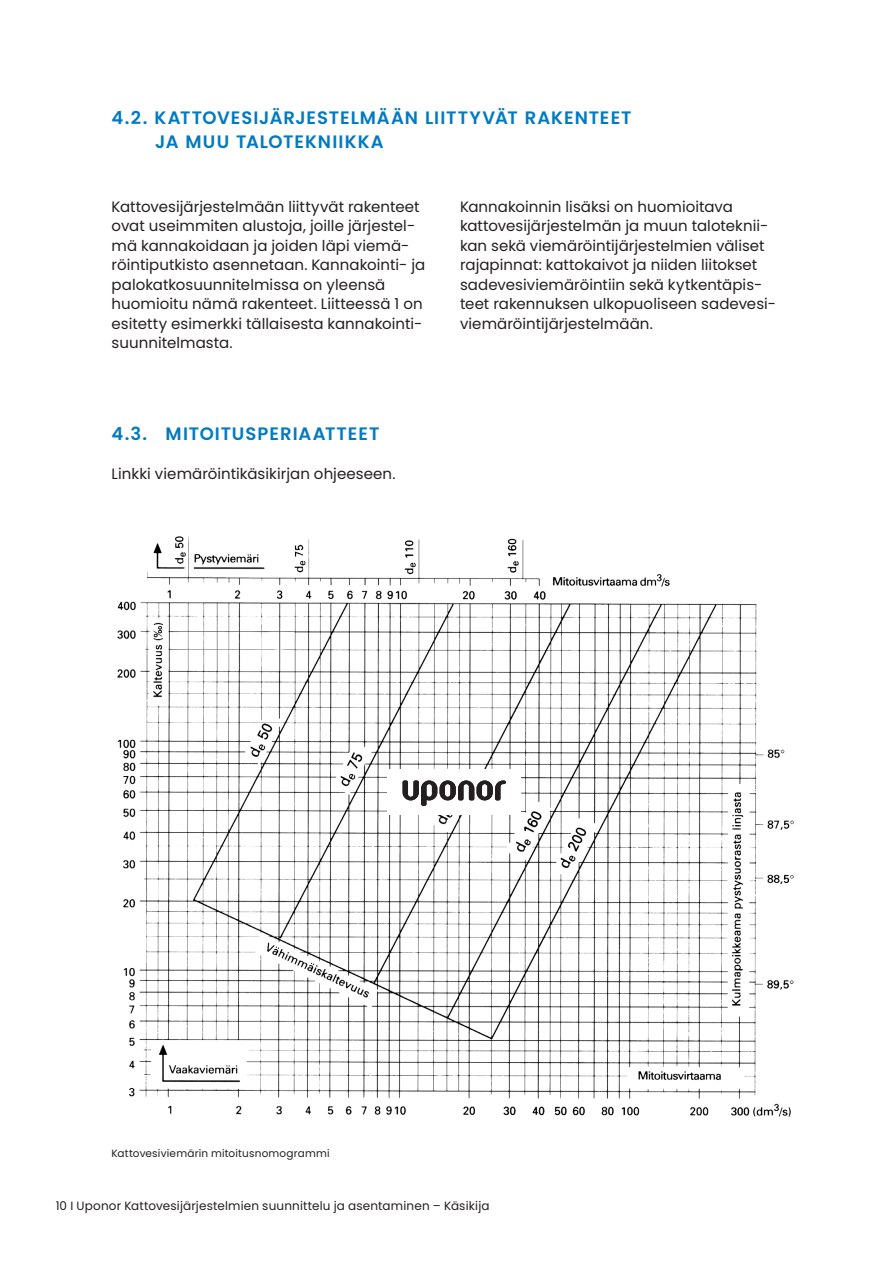
<style>
.page{position:relative;width:893px;height:1263px;background:#fff}
.page>*{position:absolute;margin:0;border:0;box-sizing:border-box;transform-origin:0 0}
.Väliotsikot_X_x{font:600 18px/24px "Poppins";letter-spacing:.05em;color:#007ac2}
.Leipateksti_2021{font:15px/19.5px "Poppins";letter-spacing:.005em;color:#231f20}
.t1{font:12px "Poppins";letter-spacing:.015em;color:#231f20}
.Kuvatekstit_2021{font:10.5px "Poppins";letter-spacing:.02em;color:#231f20}
</style>
<div class="page">
<img style="left:117px;top:536px;width:677px;height:581px">
<div style="left:387px;top:769px;width:133px;height:45px;background:#fff"></div>
<svg style="left:403px;top:780px;width:103px;height:26px"></svg>
<p class="Väliotsikot_X_x" style="left:155px;top:106px;width:478px;text-indent:-44px">4.2. KATTOVESIJÄRJESTELMÄÄN LIITTYVÄT RAKENTEET<br>JA MUU TALOTEKNIIKKA</p>
<p class="Leipateksti_2021" style="left:112px;top:197px;width:315px">Kattovesijärjestelmään liittyvät rakenteet ovat useimmiten alustoja, joille järjestel&shy;mä kannakoidaan ja joiden läpi viemä&shy;röintiputkisto asennetaan. Kannakointi- ja palokatkosuunnitelmissa on yleensä huomioitu nämä rakenteet. Liitteessä 1 on esitetty esimerkki tällaisesta kannakointi&shy;suunnitelmasta.</p>
<p class="Leipateksti_2021" style="left:460px;top:197px;width:318px">Kannakoinnin lisäksi on huomioitava kattovesijärjestelmän ja muun taloteknii&shy;kan sekä viemäröintijärjestelmien väliset rajapinnat: kattokaivot ja niiden liitokset sadevesiviemäröintiin sekä kytkentäpis&shy;teet rakennuksen ulkopuoliseen sadevesi&shy;viemäröintijärjestelmään.</p>
<p class="Väliotsikot_X_x" style="left:112px;top:422px;width:269px">4.3. MITOITUSPERIAATTEET</p>
<p class="Leipateksti_2021" style="left:112px;top:464px;width:285px">Linkki viemäröintikäsikirjan ohjeeseen.</p>
<p class="Kuvatekstit_2021" style="left:112px;top:1147px;width:220px">Kattovesiviemärin mitoitusnomogrammi</p>
<p class="t1" style="left:56px;top:1199px;width:435px">10 I Uponor Kattovesijärjestelmien suunnittelu ja asentaminen – Käsikija</p>
</div>
